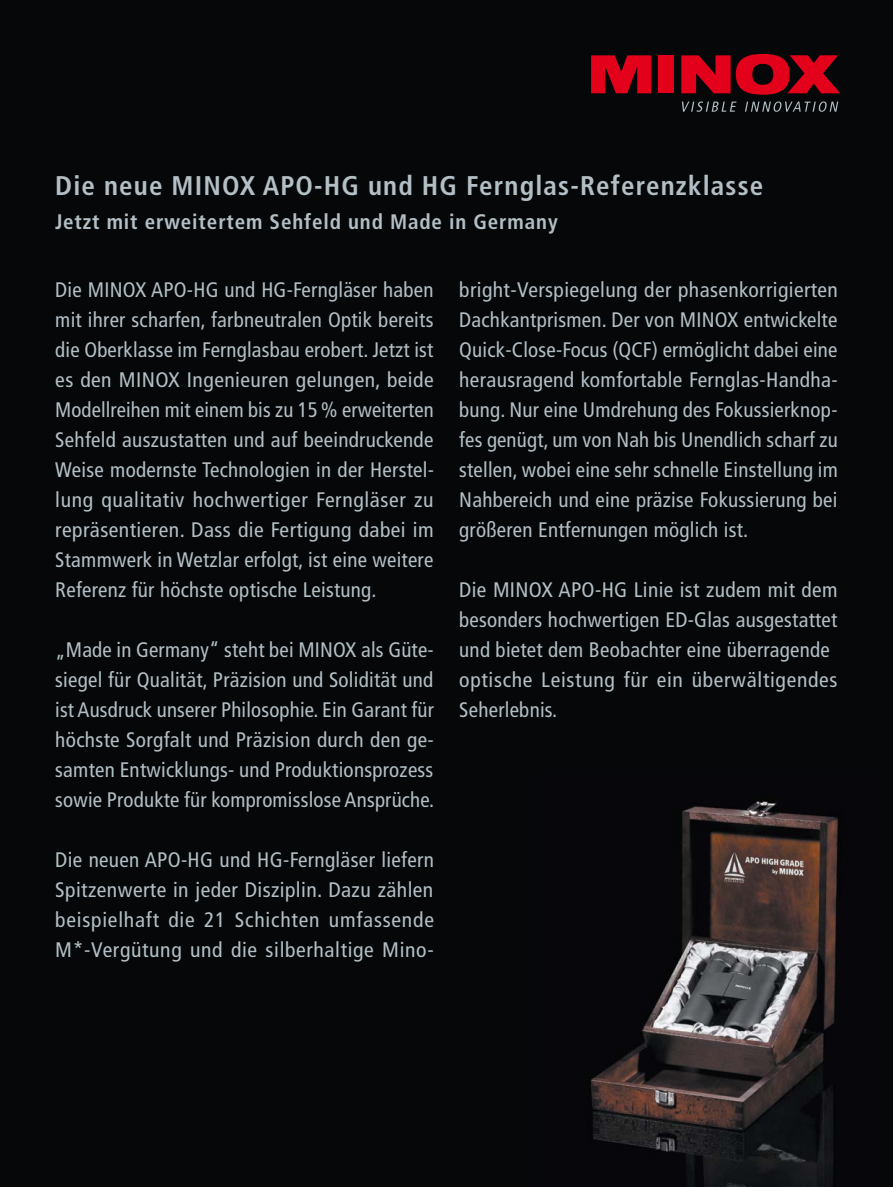
<style>
.page{position:relative;width:893px;height:1187px;background:#fff}
.page>*{position:absolute;margin:0;border:0;box-sizing:border-box;transform-origin:0 0}
.t1{font:700 condensed 27px "Frutiger";letter-spacing:.045em;color:#b3bfc5}
.t2{font:condensed 21px/30px "Frutiger";letter-spacing:.01em;color:#b3bfc5;text-align:justify}
.t3{font:700 condensed 21px "Frutiger";letter-spacing:.045em;color:#b3bfc5}
</style>
<div class="page">
<div style="left:0;top:0;width:893px;height:1186px;background:#050709"></div>
<img style="left:590px;top:801px;width:249px;height:385px">
<div style="left:658px;top:55px;width:16px;height:38px;background:#e2001a"></div>
<svg style="left:591px;top:55px;width:60px;height:38px"></svg>
<svg style="left:681px;top:54px;width:159px;height:41px"></svg>
<svg style="left:682px;top:101px;width:156px;height:11px"></svg>
<p class="t1" style="left:55px;top:169px;width:709px">Die neue MINOX APO-HG und HG Fernglas-Referenzklasse</p>
<p class="t3" style="left:55px;top:209px;width:504px">Jetzt mit erweitertem Sehfeld und Made in Germany</p>
<p class="t2" style="left:55px;top:274px;width:380px">Die MINOX APO-HG und HG-Ferngläser haben mit ihrer scharfen, farbneutralen Optik bereits die Oberklasse im Fernglasbau erobert. Jetzt ist es den MINOX Ingenieuren gelungen, beide Modellreihen mit einem bis zu 15 % erweiterten Sehfeld auszustatten und auf beeindruckende Weise modernste Technologien in der Herstel&shy;lung qualitativ hochwertiger Ferngläser zu repräsentieren. Dass die Fertigung dabei im Stammwerk in Wetzlar erfolgt, ist eine weitere Referenz für höchste optische Leistung.</p>
<p class="t2" style="left:55px;top:634px;width:381px">„Made in Germany“ steht bei MINOX als Güte&shy;siegel für Qualität, Präzision und Solidität und ist Ausdruck unserer Philosophie. Ein Garant für höchste Sorgfalt und Präzision durch den ge&shy;samten Entwicklungs- und Produktionsprozess sowie Produkte für kompromisslose Ansprüche.</p>
<p class="t2" style="left:55px;top:844px;width:380px">Die neuen APO-HG und HG-Ferngläser liefern Spitzenwerte in jeder Disziplin. Dazu zählen beispielhaft die 21 Schichten umfassende M*-Vergütung und die silberhaltige Mino-</p>
<p class="t2" style="left:459px;top:274px;width:380px">bright-Verspiegelung der phasenkorrigierten Dachkantprismen. Der von MINOX entwickelte Quick-Close-Focus (QCF) ermöglicht dabei eine herausragend komfortable Fernglas-Handha&shy;bung. Nur eine Umdrehung des Fokussierknop&shy;fes genügt, um von Nah bis Unendlich scharf zu stellen, wobei eine sehr schnelle Einstellung im Nahbereich und eine präzise Fokussierung bei größeren Entfernungen möglich ist.</p>
<p class="t2" style="left:459px;top:574px;width:380px;text-align:left">Die MINOX APO-HG Linie ist zudem mit dem besonders hochwertigen ED-Glas ausgestattet und bietet dem Beobachter eine überragende optische Leistung für ein überwältigendes Seherlebnis.</p>
</div>
